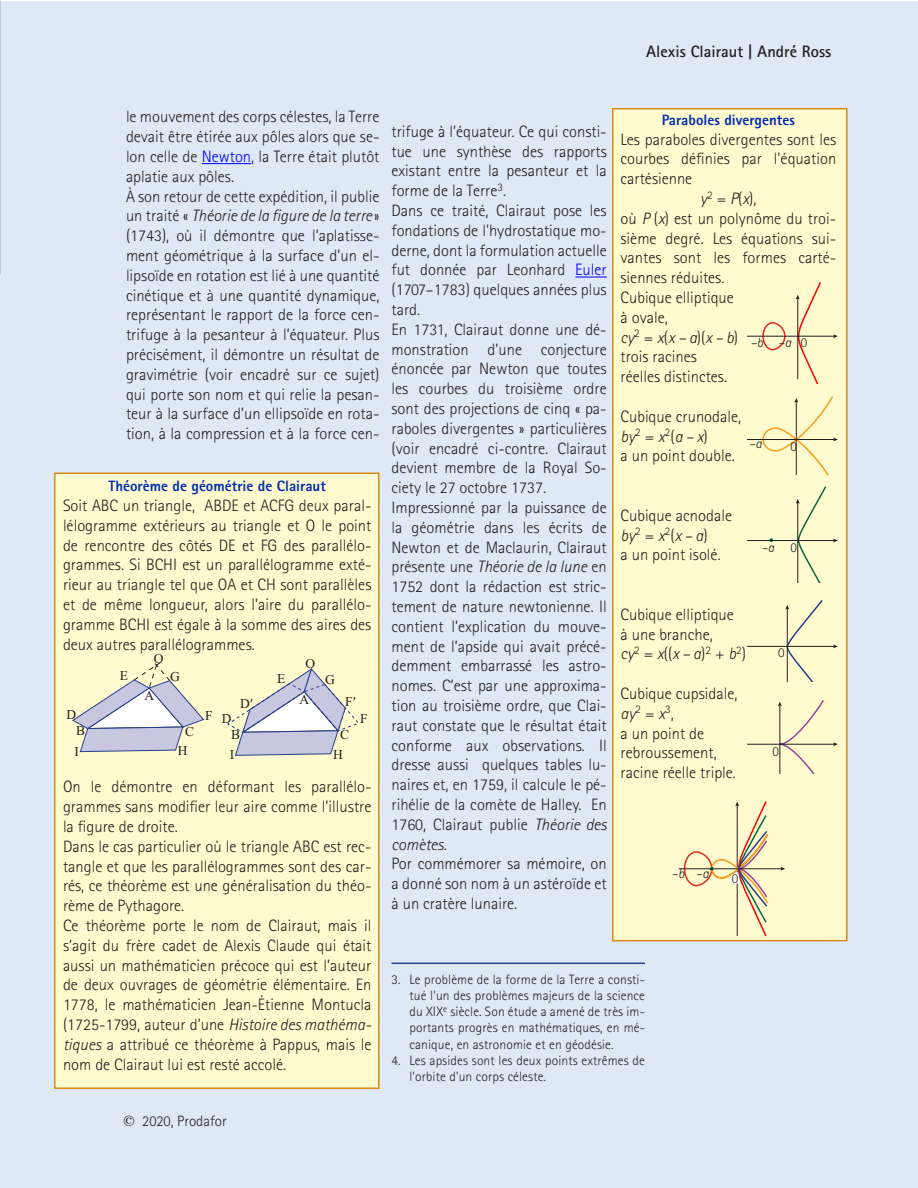
<style>
.page{position:relative;width:918px;height:1188px;background:#fff}
.page>*{position:absolute;margin:0;border:0;box-sizing:border-box;transform-origin:0 0}
.t1{font:300 16.5px/19.8px "Rotis Sans Serif";color:#231f20;text-align:justify}
.t2{font:italic 300 16.5px "Rotis Sans Serif";color:#231f20}
.t3{font:700 16.5px "Rotis Sans Serif";color:#231f20}
.Sous-titre_2{font:800 15px "Rotis Sans Serif";color:#002bb9}
.t4{font:300 15px "Rotis Sans Serif";color:#231f20}
.Note_de_bas_de_page{font:300 13.5px/16.2px "Rotis Sans Serif";letter-spacing:.01em;color:#231f20;text-align:justify}
.t5{font:13.5px "Times New Roman";color:#231f20}
.t6{font:italic 300 13.5px "Rotis Sans Serif";color:#231f20}
.s1{color:#00f}
.s2{font-style:italic}
.s3{font-family:"Times";font-weight:400}
.s4{font-style:normal}
</style>
<div class="page">
<div style="left:0;top:1px;width:918px;height:1187px;background:#dfe8f5"></div>
<hr style="left:202px;top:163px;width:49px;height:1px;background:#00f">
<div style="left:54px;top:472px;width:326px;height:617px;background:#fffbcf;border:2px solid #da8916"></div>
<svg style="left:72px;top:662px;width:133px;height:90px"></svg>
<svg style="left:227px;top:668px;width:132px;height:88px"></svg>
<hr style="left:392px;top:963px;width:253px;height:1px;background:#253f8e">
<div style="left:612px;top:108px;width:236px;height:833px;background:#fffbcf;border:2px solid #da8916"></div>
<svg style="left:683px;top:801px;width:86px;height:135px"></svg>
<hr style="left:679px;top:868px;width:103px;height:1px;background:#231f20">
<hr style="left:747px;top:540px;width:88px;height:1px;background:#231f20">
<svg style="left:796px;top:486px;width:42px;height:97px"></svg>
<hr style="left:747px;top:646px;width:88px;height:1px;background:#231f20">
<svg style="left:833px;top:644px;width:5px;height:4px"></svg>
<svg style="left:785px;top:600px;width:39px;height:81px"></svg>
<hr style="left:747px;top:744px;width:88px;height:1px;background:#231f20">
<svg style="left:833px;top:742px;width:5px;height:4px"></svg>
<svg style="left:778px;top:700px;width:47px;height:73px"></svg>
<hr style="left:747px;top:439px;width:88px;height:1px;background:#231f20">
<svg style="left:762px;top:396px;width:76px;height:78px"></svg>
<svg style="left:762px;top:322px;width:24px;height:29px"></svg>
<hr style="left:747px;top:336px;width:88px;height:1px;background:#231f20">
<svg style="left:833px;top:334px;width:5px;height:4px"></svg>
<svg style="left:796px;top:282px;width:26px;height:102px"></svg>
<hr style="left:575px;top:277px;width:32px;height:1px;background:#00f">
<p class="t3" style="left:646px;top:41px;width:187px">Alexis Clairaut | André Ross</p>
<p class="t1" style="left:126px;top:107px;width:255px">le mouvement des corps célestes, la Terre devait être étirée aux pôles alors que se&shy;lon celle de <span class="s1">Newton</span>, la Terre était plutôt aplatie aux pôles.</p>
<p class="t1" style="left:126px;top:186px;width:255px">À son retour de cette expédition, il publie un traité « <span class="s2">Théorie de la figure de la terre</span> » (1743), où il démontre que l’aplatisse&shy;ment géométrique à la surface d’un el&shy;lipsoïde en rotation est lié à une quantité cinétique et à une quantité dynamique, représentant le rapport de la force cen&shy;trifuge à la pesanteur à l’équateur. Plus précisément, il démontre un résultat de gravimétrie (voir encadré sur ce sujet) qui porte son nom et qui relie la pesan&shy;teur à la surface d’un ellipsoïde en rota&shy;tion, à la compression et à la force cen-</p>
<p class="Sous-titre_2" style="left:108px;top:476px;width:219px">Théorème de géométrie de Clairaut</p>
<p class="t1" style="left:63px;top:495px;width:310px">Soit ABC un triangle, ABDE et ACFG deux paral&shy;lélogramme extérieurs au triangle et O le point de rencontre des côtés DE et FG des parallélo&shy;grammes. Si BCHI est un parallélogramme exté&shy;rieur au triangle tel que OA et CH sont parallèles et de même longueur, alors l’aire du parallélo&shy;gramme BCHI est égale à la somme des aires des deux autres parallélogrammes.</p>
<p class="t5" style="left:154px;top:650px;width:11px">O</p>
<p class="t5" style="left:144px;top:687px;width:11px">A</p>
<p class="t5" style="left:76px;top:721px;width:11px">B</p>
<p class="t5" style="left:306px;top:654px;width:11px">O</p>
<p class="t5" style="left:299px;top:690px;width:11px">A</p>
<p class="t5" style="left:120px;top:666px;width:10px">E</p>
<p class="t5" style="left:170px;top:667px;width:11px">G</p>
<p class="t5" style="left:277px;top:670px;width:10px">E</p>
<p class="t5" style="left:325px;top:671px;width:11px">G</p>
<p class="t5" style="left:345px;top:692px;width:12px">F′</p>
<p class="t5" style="left:240px;top:694px;width:14px">D′</p>
<p class="t5" style="left:67px;top:706px;width:11px">D</p>
<p class="t5" style="left:205px;top:706px;width:9px">F</p>
<p class="t5" style="left:222px;top:709px;width:11px">D</p>
<p class="t5" style="left:360px;top:710px;width:9px">F</p>
<p class="t5" style="left:185px;top:722px;width:11px">C</p>
<p class="t5" style="left:231px;top:725px;width:11px">B</p>
<p class="t5" style="left:340px;top:726px;width:11px">C</p>
<p class="t5" style="left:75px;top:742px;width:6px">I</p>
<p class="t5" style="left:178px;top:741px;width:11px">H</p>
<p class="t5" style="left:230px;top:746px;width:6px">I</p>
<p class="t5" style="left:333px;top:745px;width:11px">H</p>
<p class="t1" style="left:63px;top:777px;width:310px">On le démontre en déformant les parallélo&shy;grammes sans modifier leur aire comme l’illustre la figure de droite.</p>
<p class="t1" style="left:63px;top:836px;width:310px">Dans le cas particulier où le triangle ABC est rec&shy;tangle et que les parallélogrammes sont des car&shy;rés, ce théorème est une généralisation du théo&shy;rème de Pythagore.</p>
<p class="t1" style="left:63px;top:916px;width:310px">Ce théorème porte le nom de Clairaut, mais il s’agit du frère cadet de Alexis Claude qui était aussi un mathématicien précoce qui est l’auteur de deux ouvrages de géométrie élémentaire. En 1778, le mathématicien Jean-Étienne Montucla (1725-1799, auteur d’une <span class="s2">Histoire des mathéma&shy;tiques</span> a attribué ce théorème à Pappus, mais le nom de Clairaut lui est resté accolé.</p>
<p class="t4" style="left:123px;top:1112px;width:105px"><span class="s3">©</span> 2020, Prodafor</p>
<p class="t1" style="left:392px;top:121px;width:217px">trifuge à l’équateur. Ce qui consti&shy;tue une synthèse des rapports existant entre la pesanteur et la forme de la Terre<sup>3</sup>.</p>
<p class="t1" style="left:392px;top:201px;width:217px">Dans ce traité, Clairaut pose les fondations de l'hydrostatique mo&shy;derne, dont la formulation actuelle fut donnée par Leonhard <span class="s1">Euler </span>(1707–1783) quelques années plus tard.</p>
<p class="t1" style="left:392px;top:319px;width:217px">En 1731, Clairaut donne une dé&shy;monstration d’une conjecture énoncée par Newton que toutes les courbes du troisième ordre sont des projections de cinq « pa&shy;raboles divergentes » particulières (voir encadré ci-contre. Clairaut devient membre de la Royal So&shy;ciety le 27 octobre 1737.</p>
<p class="t1" style="left:392px;top:498px;width:217px">Impressionné par la puissance de la géométrie dans les écrits de Newton et de Maclaurin, Clairaut présente une <span class="s2">Théorie de la lune</span> en 1752 dont la rédaction est stric&shy;tement de nature newtonienne. Il contient l’explication du mouve&shy;ment de l’apside qui avait précé&shy;demment embarrassé les astro&shy;nomes. C’est par une approxima&shy;tion au troisième ordre, que Clai&shy;raut constate que le résultat était conforme aux observations. Il dresse aussi quelques tables lu&shy;naires et, en 1759, il calcule le pé&shy;rihélie de la comète de Halley. En 1760, Clairaut publie <span class="s2">Théorie des comètes.</span></p>
<p class="t1" style="left:392px;top:854px;width:217px">Por commémorer sa mémoire, on a donné son nom à un astéroïde et à un cratère lunaire.</p>
<p class="Sous-titre_2" style="left:662px;top:110px;width:135px">Paraboles divergentes</p>
<p class="t1" style="left:621px;top:129px;width:217px">Les paraboles divergentes sont les courbes définies par l'équation cartésienne</p>
<p class="t1" style="left:700px;top:189px;width:58px"><span class="s2">y</span><sup>2</sup> = <span class="s2">P</span>(<span class="s2">x</span>),</p>
<p class="t1" style="left:621px;top:208px;width:217px">où <span class="s2">P</span> (<span class="s2">x</span>) est un polynôme du troi&shy;sième degré. Les équations sui&shy;vantes sont les formes carté&shy;siennes réduites.</p>
<p class="t1" style="left:621px;top:288px;width:115px">Cubique elliptique</p>
<p class="t1" style="left:621px;top:307px;width:49px">à ovale,</p>
<p class="t2" style="left:621px;top:327px;width:119px">cy<sup>2</sup> <span class="s4">=</span> x<span class="s4">(</span>x – a<span class="s4">)(</span>x – b<span class="s4">)</span></p>
<p class="t1" style="left:621px;top:347px;width:78px">trois racines</p>
<p class="t1" style="left:621px;top:367px;width:108px">réelles distinctes.</p>
<p class="t1" style="left:621px;top:406px;width:122px">Cubique crunodale,</p>
<p class="t2" style="left:621px;top:426px;width:89px">by<sup>2</sup> <span class="s4">=</span> x<sup>2</sup><span class="s4">(</span>a – x<span class="s4">)</span></p>
<p class="t1" style="left:621px;top:446px;width:116px">a un point double.</p>
<p class="t6" style="left:750px;top:334px;width:58px">–b –a <span class="s4">0</span></p>
<p class="t6" style="left:749px;top:436px;width:14px">–a</p>
<p class="Note_de_bas_de_page" style="left:790px;top:438px;width:8px">0</p>
<p class="t1" style="left:621px;top:505px;width:113px">Cubique acnodale</p>
<p class="t2" style="left:621px;top:525px;width:89px">by<sup>2</sup> <span class="s4">=</span> x<sup>2</sup><span class="s4">(</span>x – a<span class="s4">)</span></p>
<p class="t1" style="left:621px;top:545px;width:102px">a un point isolé.</p>
<p class="t1" style="left:621px;top:604px;width:115px">Cubique elliptique</p>
<p class="t1" style="left:621px;top:624px;width:94px">à une branche,</p>
<p class="t2" style="left:621px;top:644px;width:127px">cy<sup>2</sup> <span class="s4">=</span> x<span class="s4">((</span>x – a<span class="s4">)</span><sup>2</sup> <span class="s4">+</span> b<sup>2</sup><span class="s4">)</span></p>
<p class="t1" style="left:621px;top:684px;width:118px">Cubique cupsidale,</p>
<p class="t2" style="left:621px;top:704px;width:55px">ay<sup>2</sup> <span class="s4">=</span> x<sup>3</sup><span class="s4">,</span></p>
<p class="t1" style="left:621px;top:723px;width:85px">a un point de</p>
<p class="t1" style="left:621px;top:743px;width:98px">rebroussement,</p>
<p class="t1" style="left:621px;top:763px;width:117px">racine réelle triple.</p>
<p class="t6" style="left:761px;top:539px;width:37px">–a <span class="s4">0</span></p>
<p class="Note_de_bas_de_page" style="left:778px;top:644px;width:8px">0</p>
<p class="Note_de_bas_de_page" style="left:773px;top:743px;width:8px">0</p>
<p class="t6" style="left:672px;top:866px;width:39px">–b –a</p>
<p class="Note_de_bas_de_page" style="left:732px;top:870px;width:8px">0</p>
<p class="Note_de_bas_de_page" style="left:410px;top:971px;width:237px;text-indent:-18px">3. Le problème de la forme de la Terre a consti&shy;tué l'un des problèmes majeurs de la science du XIX<sup>e</sup> siècle. Son étude a amené de très im&shy;portants progrès en mathématiques, en mé&shy;canique, en astronomie et en géodésie.</p>
<p class="Note_de_bas_de_page" style="left:410px;top:1052px;width:237px;text-indent:-18px">4. Les apsides sont les deux points extrêmes de l'orbite d'un corps céleste.</p>
</div>
